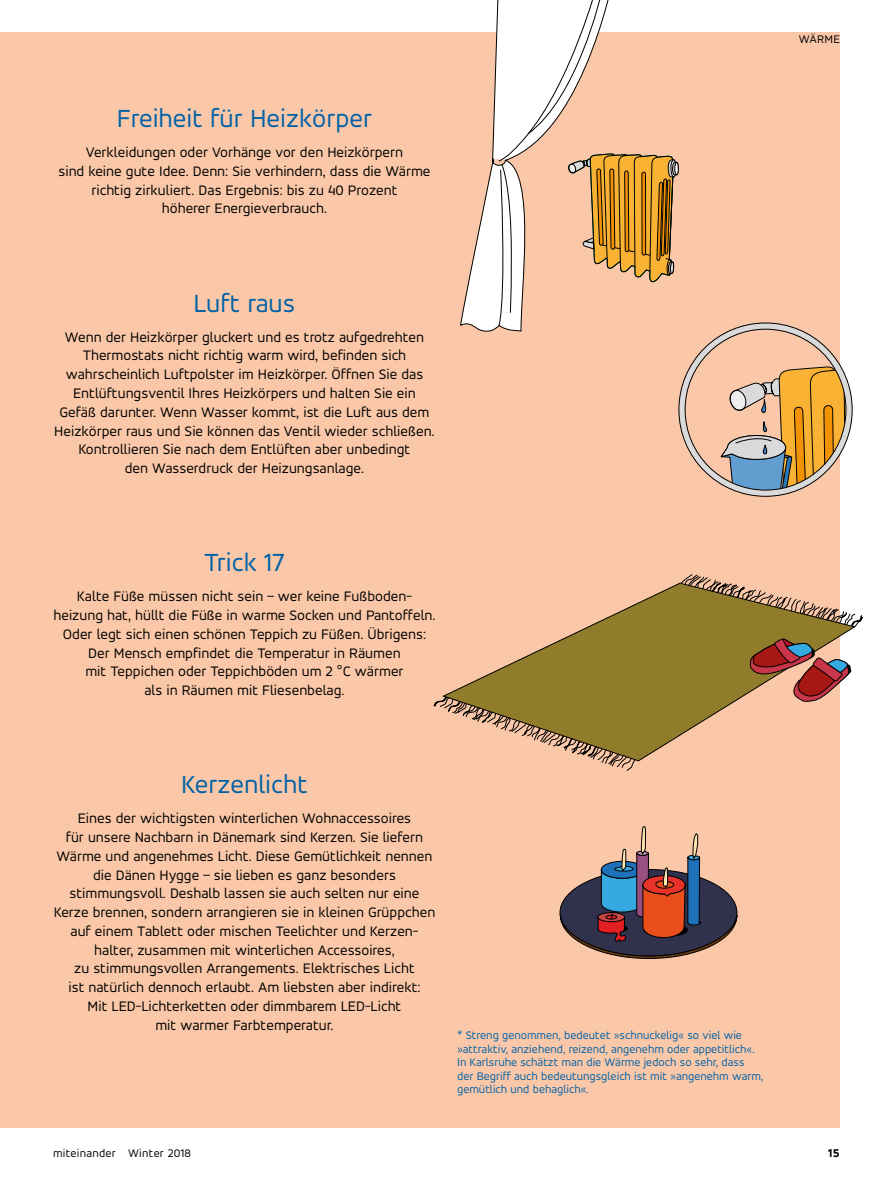
<style>
.page{position:relative;width:893px;height:1191px;background:#fff}
.page>*{position:absolute;margin:0;border:0;box-sizing:border-box;transform-origin:0 0}
.t1{font:27px "Accord Alternate";color:#0061a7}
.t2{font:15px/18.8px "Accord Alternate";color:#000;text-align:center}
.t3{font:12px/13.5px "Accord Alternate";color:#0061a7}
.t4{font:12px "Accord Alternate";letter-spacing:.02em;color:#000}
.t5{font:700 expanded 12px "Accord Alternate";color:#000}
</style>
<div class="page">
<div style="left:0;top:32px;width:840px;height:1095px;background:#fac8a8"></div>
<svg style="left:572px;top:582px;width:283px;height:118px"></svg>
<svg style="left:460px;top:0;width:38px;height:332px"></svg>
<svg style="left:498px;top:0;width:355px;height:497px"></svg>
<svg style="left:681px;top:574px;width:183px;height:53px"></svg>
<svg style="left:749px;top:638px;width:102px;height:64px"></svg>
<svg style="left:433px;top:634px;width:305px;height:494px"></svg>
<h1 class="t1" style="left:117px;top:102px;width:257px">Freiheit für Heizkörper</h1>
<p class="t2" style="left:58px;top:143px;width:373px">Verkleidungen oder Vorhänge vor den Heizkörpern<br>sind keine gute Idee. Denn: Sie verhindern, dass die Wärme richtig zirkuliert. Das Ergebnis: bis zu 40 Prozent<br>höherer Energieverbrauch.</p>
<h1 class="t1" style="left:194px;top:287px;width:103px">Luft raus</h1>
<p class="t2" style="left:54px;top:327px;width:382px">Wenn der Heizkörper gluckert und es trotz aufgedrehten Thermostats nicht richtig warm wird, befinden sich wahrscheinlich Luftpolster im Heizkörper. Öffnen Sie das Entlüftungsventil Ihres Heizkörpers und halten Sie ein Gefäß darunter. Wenn Wasser kommt, ist die Luft aus dem Heizkörper raus und Sie können das Ventil wieder schließen.<br>Kontrollieren Sie nach dem Entlüften aber unbedingt<br>den Wasserdruck der Heizungsanlage.</p>
<h1 class="t1" style="left:204px;top:546px;width:82px">Trick 17</h1>
<p class="t2" style="left:53px;top:587px;width:384px">Kalte Füße müssen nicht sein – wer keine Fußboden&shy;heizung hat, hüllt die Füße in warme Socken und Pantoffeln.<br>Oder legt sich einen schönen Teppich zu Füßen. Übrigens:<br>Der Mensch empfindet die Temperatur in Räumen<br>mit Teppichen oder Teppichböden um 2 °C wärmer<br>als in Räumen mit Fliesenbelag.</p>
<h1 class="t1" style="left:181px;top:768px;width:128px">Kerzenlicht</h1>
<p class="t2" style="left:54px;top:809px;width:383px">Eines der wichtigsten winterlichen Wohnaccessoires<br>für unsere Nachbarn in Dänemark sind Kerzen. Sie liefern Wärme und angenehmes Licht. Diese Gemütlichkeit nennen die Dänen Hygge – sie lieben es ganz besonders stimmungsvoll. Deshalb lassen sie auch selten nur eine Kerze brennen, sondern arrangieren sie in kleinen Grüppchen auf einem Tablett oder mischen Teelichter und Kerzen&shy;halter, zusammen mit winterlichen Accessoires,<br>zu stimmungsvollen Arrangements. Elektrisches Licht<br>ist natürlich dennoch erlaubt. Am liebsten aber indirekt:<br>Mit LED-Lichterketten oder dimmbarem LED-Licht<br>mit warmer Farbtemperatur.</p>
<p class="t3" style="left:457px;top:1028px;width:308px">* Streng genommen, bedeutet »schnuckelig« so viel wie »attraktiv, anziehend, reizend, angenehm oder appetitlich«.<br>In Karlsruhe schätzt man die Wärme jedoch so sehr, dass der Begriff auch bedeutungsgleich ist mit »angenehm warm, gemütlich und behaglich«.</p>
<p class="t4" style="left:799px;top:31px;width:43px">WÄRME</p>
<p class="t4" style="left:53px;top:1145px;width:139px">miteinander Winter 2018</p>
<p class="t5" style="left:828px;top:1145px;width:13px">15</p>
</div>
